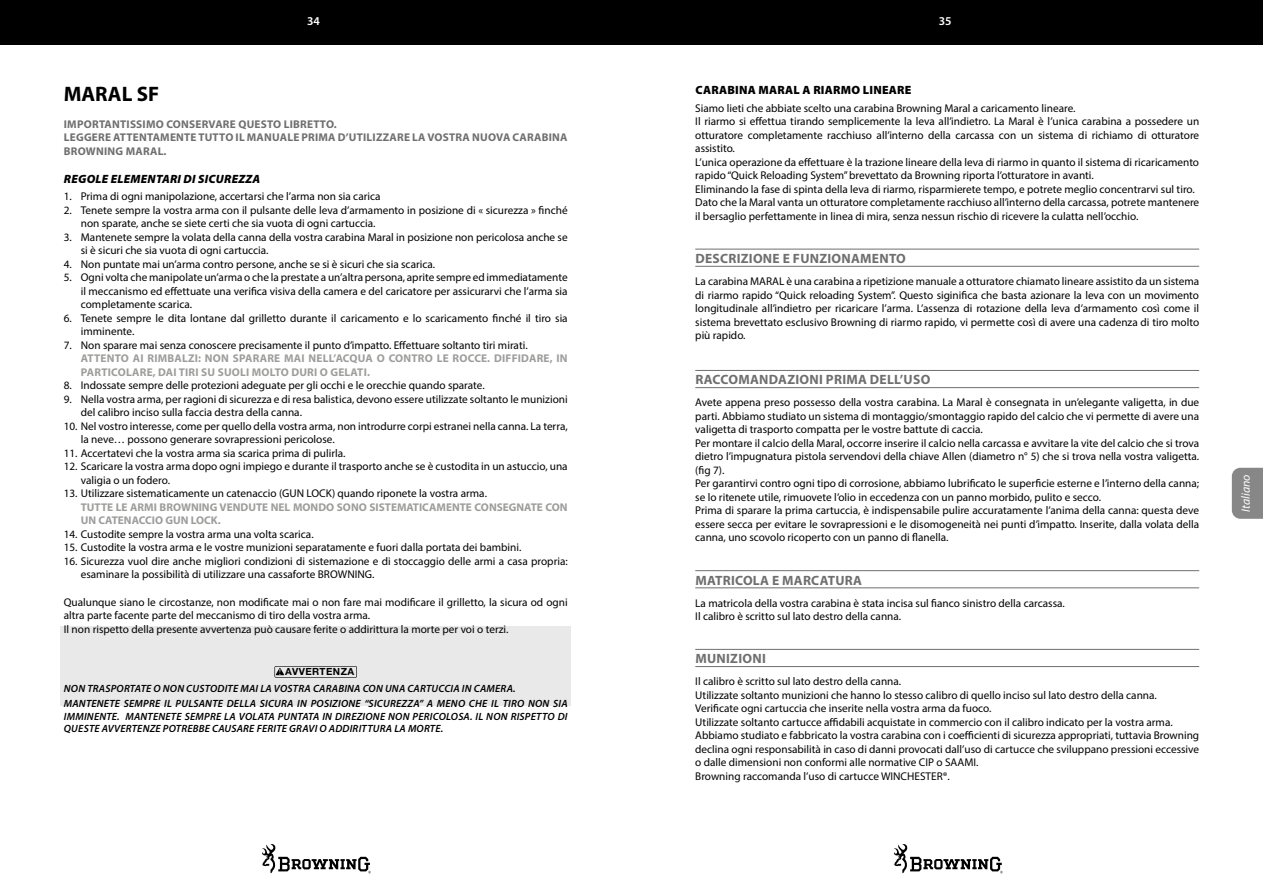
<style>
.page{position:relative;width:1263px;height:893px;background:#fff}
.page>*{position:absolute;margin:0;border:0;box-sizing:border-box;transform-origin:0 0}
.t1{font:700 21px "Myriad Pro";color:#000}
.t2{font:700 13.5px "Myriad Pro";letter-spacing:.02em;color:#706f6f}
.t3{font:italic 900 12px "Myriad Pro";letter-spacing:.02em;color:#000}
.t4{font:900 12px "Myriad Pro";letter-spacing:.02em;color:#000}
.t5{font:italic 12px "Myriad Pro";color:#fff}
.t6{font:600 12px "Myriad Pro";color:#fff}
.t7{font:11.25px/13.5px "Myriad Pro";color:#000}
.t8{font:700 11.25px/13.5px "Myriad Pro";letter-spacing:.02em;color:#706f6f}
.t9{font:700 11.25px/13.5px "Myriad Pro";letter-spacing:.02em;color:#9d9d9c}
.t10{font:700 11.25px/13.5px "Myriad Pro";color:#9d9d9c}
.t11{font:italic 600 10.5px/14.7px "Myriad Pro";letter-spacing:.02em;color:#000}
.t12{font:700 9.9px "Helvetica Neue";letter-spacing:.045em;color:#000}
</style>
<div class="page">
<div style="left:0;top:0;width:1263px;height:45px;background:#000"></div>
<svg style="left:262px;top:844px;width:109px;height:29px"></svg>
<svg style="left:894px;top:844px;width:109px;height:29px"></svg>
<div style="left:61px;top:626px;width:510px;height:80px;background:#e9e9e9"></div>
<svg style="left:274px;top:666px;width:83px;height:12px"></svg>
<div style="left:1232px;top:468px;width:31px;height:51px;background:#878787"></div>
<hr style="left:695px;top:249px;width:504px;height:1px;background:#706f6f">
<hr style="left:695px;top:266px;width:504px;height:1px;background:#706f6f">
<hr style="left:695px;top:370px;width:504px;height:1px;background:#706f6f">
<hr style="left:695px;top:387px;width:504px;height:1px;background:#706f6f">
<hr style="left:695px;top:570px;width:504px;height:1px;background:#706f6f">
<hr style="left:695px;top:588px;width:504px;height:1px;background:#706f6f">
<hr style="left:695px;top:649px;width:504px;height:1px;background:#706f6f">
<hr style="left:695px;top:666px;width:504px;height:1px;background:#706f6f">
<p class="t6" style="left:307px;top:13px;width:14px">34</p>
<p class="t6" style="left:939px;top:13px;width:14px">35</p>
<h1 class="t1" style="left:64px;top:80px;width:97px">MARAL SF</h1>
<p class="t8" style="left:64px;top:117px;width:505px">IMPORTANTISSIMO CONSERVARE QUESTO LIBRETTO.<br>LEGGERE ATTENTAMENTE TUTTO IL MANUALE PRIMA D’UTILIZZARE LA VOSTRA NUOVA CARABINA<br>BROWNING MARAL.</p>
<p class="t3" style="left:64px;top:172px;width:198px">REGOLE ELEMENTARI DI SICUREZZA</p>
<p class="t7" style="left:64px;top:190px;width:318px">1. Prima di ogni manipolazione, accertarsi che l’arma non sia carica</p>
<p class="t7" style="left:81px;top:203px;width:488px;text-indent:-17px">2. Tenete sempre la vostra arma con il pulsante delle leva d’armamento in posizione di « sicurezza » finché non sparate, anche se siete certi che sia vuota di ogni cartuccia.</p>
<p class="t7" style="left:81px;top:230px;width:488px;text-indent:-17px">3. Mantenete sempre la volata della canna della vostra carabina Maral in posizione non pericolosa anche se si è sicuri che sia vuota di ogni cartuccia.</p>
<p class="t7" style="left:64px;top:257px;width:373px">4. Non puntate mai un’arma contro persone, anche se si è sicuri che sia scarica.</p>
<p class="t7" style="left:81px;top:271px;width:488px;text-align:justify;text-indent:-17px">5. Ogni volta che manipolate un’arma o che la prestate a un’altra persona, aprite sempre ed immediatamente il meccanismo ed effettuate una verifica visiva della camera e del caricatore per assicurarvi che l’arma sia completamente scarica.</p>
<p class="t7" style="left:81px;top:311px;width:488px;text-indent:-17px">6. Tenete sempre le dita lontane dal grilletto durante il caricamento e lo scaricamento finché il tiro sia imminente.</p>
<p class="t7" style="left:64px;top:338px;width:465px">7. Non sparare mai senza conoscere precisamente il punto d’impatto. Effettuare soltanto tiri mirati.</p>
<p class="t9" style="left:81px;top:352px;width:488px">ATTENTO AI RIMBALZI: NON SPARARE MAI NELL’ACQUA O CONTRO LE ROCCE. DIFFIDARE, IN<br>PARTICOLARE, DAI TIRI SU SUOLI MOLTO DURI O GELATI.</p>
<p class="t7" style="left:64px;top:379px;width:422px">8. Indossate sempre delle protezioni adeguate per gli occhi e le orecchie quando sparate.</p>
<p class="t7" style="left:81px;top:392px;width:488px;text-indent:-17px">9. Nella vostra arma, per ragioni di sicurezza e di resa balistica, devono essere utilizzate soltanto le munizioni del calibro inciso sulla faccia destra della canna.</p>
<p class="t7" style="left:81px;top:419px;width:488px;text-indent:-17px">10. Nel vostro interesse, come per quello della vostra arma, non introdurre corpi estranei nella canna. La terra, la neve… possono generare sovrapressioni pericolose.</p>
<p class="t7" style="left:64px;top:446px;width:283px">11. Accertatevi che la vostra arma sia scarica prima di pulirla.</p>
<p class="t7" style="left:81px;top:460px;width:488px;text-indent:-17px">12. Scaricare la vostra arma dopo ogni impiego e durante il trasporto anche se è custodita in un astuccio, una valigia o un fodero.</p>
<p class="t7" style="left:64px;top:487px;width:425px">13. Utilizzare sistematicamente un catenaccio (GUN LOCK) quando riponete la vostra arma.</p>
<p class="t10" style="left:81px;top:500px;width:488px">TUTTE LE ARMI BROWNING VENDUTE NEL MONDO SONO SISTEMATICAMENTE CONSEGNATE CON<br>UN CATENACCIO GUN LOCK.</p>
<p class="t7" style="left:64px;top:527px;width:251px">14. Custodite sempre la vostra arma una volta scarica.</p>
<p class="t7" style="left:64px;top:541px;width:459px">15. Custodite la vostra arma e le vostre munizioni separatamente e fuori dalla portata dei bambini.</p>
<p class="t7" style="left:81px;top:554px;width:488px;text-indent:-17px">16. Sicurezza vuol dire anche migliori condizioni di sistemazione e di stoccaggio delle armi a casa propria: esaminare la possibilità di utilizzare una cassaforte BROWNING.</p>
<p class="t7" style="left:64px;top:595px;width:505px">Qualunque siano le circostanze, non modificate mai o non fare mai modificare il grilletto, la sicura od ogni altra parte facente parte del meccanismo di tiro della vostra arma.<br>Il non rispetto della presente avvertenza può causare ferite o addirittura la morte per voi o terzi.</p>
<p class="t12" style="left:285px;top:666px;width:71px">AVVERTENZA</p>
<p class="t11" style="left:64px;top:681px;width:505px">NON TRASPORTATE O NON CUSTODITE MAI LA VOSTRA CARABINA CON UNA CARTUCCIA IN CAMERA.<br>MANTENETE SEMPRE IL PULSANTE DELLA SICURA IN POSIZIONE “SICUREZZA” A MENO CHE IL TIRO NON SIA</p>
<p class="t11" style="left:64px;top:710px;width:505px;line-height:12.6px">IMMINENTE. MANTENETE SEMPRE LA VOLATA PUNTATA IN DIREZIONE NON PERICOLOSA. IL NON RISPETTO DI<br>QUESTE AVVERTENZE POTREBBE CAUSARE FERITE GRAVI O ADDIRITTURA LA MORTE.</p>
<p class="t4" style="left:695px;top:83px;width:218px">CARABINA MARAL A RIARMO LINEARE</p>
<p class="t7" style="left:695px;top:101px;width:505px">Siamo lieti che abbiate scelto una carabina Browning Maral a caricamento lineare.<br>Il riarmo si effettua tirando semplicemente la leva all’indietro. La Maral è l’unica carabina a possedere un otturatore completamente racchiuso all’interno della carcassa con un sistema di richiamo di otturatore assistito.<br>L’unica operazione da effettuare è la trazione lineare della leva di riarmo in quanto il sistema di ricaricamento rapido “Quick Reloading System” brevettato da Browning riporta l’otturatore in avanti.<br>Eliminando la fase di spinta della leva di riarmo, risparmierete tempo, e potrete meglio concentrarvi sul tiro.<br>Dato che la Maral vanta un otturatore completamente racchiuso all’interno della carcassa, potrete mantenere il bersaglio perfettamente in linea di mira, senza nessun rischio di ricevere la culatta nell’occhio.</p>
<p class="t2" style="left:695px;top:250px;width:212px">DESCRIZIONE E FUNZIONAMENTO</p>
<p class="t7" style="left:695px;top:274px;width:505px;text-align:justify">La carabina MARAL è una carabina a ripetizione manuale a otturatore chiamato lineare assistito da un sistema di riarmo rapido “Quick reloading System”. Questo siginifica che basta azionare la leva con un movimento longitudinale all’indietro per ricaricare l’arma. L’assenza di rotazione della leva d’armamento così come il sistema brevettato esclusivo Browning di riarmo rapido, vi permette così di avere una cadenza di tiro molto più rapido.</p>
<p class="t2" style="left:695px;top:371px;width:236px">RACCOMANDAZIONI PRIMA DELL’USO</p>
<p class="t7" style="left:695px;top:396px;width:505px">Avete appena preso possesso della vostra carabina. La Maral è consegnata in un’elegante valigetta, in due parti. Abbiamo studiato un sistema di montaggio/smontaggio rapido del calcio che vi permette di avere una valigetta di trasporto compatta per le vostre battute di caccia.<br>Per montare il calcio della Maral, occorre inserire il calcio nella carcassa e avvitare la vite del calcio che si trova dietro l’impugnatura pistola servendovi della chiave Allen (diametro n° 5) che si trova nella vostra valigetta. (fig 7).<br>Per garantirvi contro ogni tipo di corrosione, abbiamo lubrificato le superficie esterne e l’interno della canna; se lo ritenete utile, rimuovete l’olio in eccedenza con un panno morbido, pulito e secco.<br>Prima di sparare la prima cartuccia, è indispensabile pulire accuratamente l’anima della canna: questa deve essere secca per evitare le sovrapressioni e le disomogeneità nei punti d’impatto. Inserite, dalla volata della canna, uno scovolo ricoperto con un panno di flanella.</p>
<p class="t2" style="left:695px;top:571px;width:168px">MATRICOLA E MARCATURA</p>
<p class="t7" style="left:695px;top:596px;width:371px">La matricola della vostra carabina è stata incisa sul fianco sinistro della carcassa.<br>Il calibro è scritto sul lato destro della canna.</p>
<p class="t2" style="left:695px;top:650px;width:72px">MUNIZIONI</p>
<p class="t7" style="left:695px;top:675px;width:505px">Il calibro è scritto sul lato destro della canna.<br>Utilizzate soltanto munizioni che hanno lo stesso calibro di quello inciso sul lato destro della canna.<br>Verificate ogni cartuccia che inserite nella vostra arma da fuoco.<br>Utilizzate soltanto cartucce affidabili acquistate in commercio con il calibro indicato per la vostra arma.<br>Abbiamo studiato e fabbricato la vostra carabina con i coefficienti di sicurezza appropriati, tuttavia Browning declina ogni responsabilità in caso di danni provocati dall’uso di cartucce che sviluppano pressioni eccessive o dalle dimensioni non conformi alle normative CIP o SAAMI.<br>Browning raccomanda l’uso di cartucce WINCHESTER®.</p>
<p class="t5" style="left:1238px;top:512px;width:39px;rotate:-90deg">Italiano</p>
</div>
